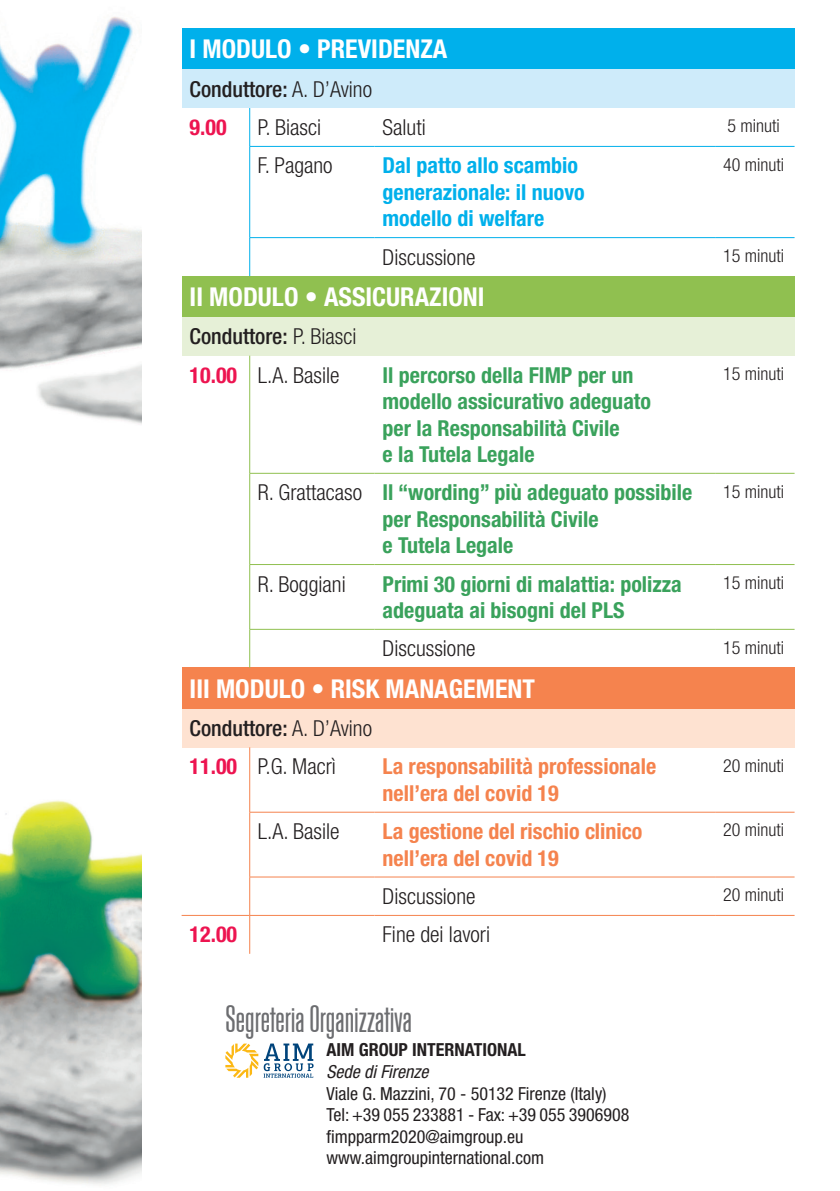
<style>
.page{position:relative;width:840px;height:1191px;background:#fff}
.page>*{position:absolute;margin:0;border:0;box-sizing:border-box;transform-origin:0 0}
.t1{font:40px "Block Gothic RR Light Extra Cond";color:#6c6d70}
.t2{font:700 condensed 26px "Helvetica Neue LT Std";color:#fff}
.t3{font:700 condensed 22px/26.4px "Helvetica Neue LT Std";color:#3aa25c}
.t4{font:300 condensed 22px/38.4px "Helvetica Neue LT Std";color:#231f20}
.t5{font:700 condensed 22px/26.4px "Helvetica Neue LT Std";color:#f5834e}
.t6{font:700 condensed 22px/26.4px "Helvetica Neue LT Std";color:#00b0eb}
.t7{font:500 condensed 22px/38.4px "Helvetica Neue LT Std";color:#231f20}
.t8{font:700 condensed 22px "Helvetica Neue LT Std";color:#ed1450}
.t9{font:condensed 18px/21.6px "Helvetica Neue LT Std";color:#231f20}
.t10{font:300 condensed 18px "Helvetica Neue LT Std";color:#231f20}
.t11{font:700 condensed 18px "Helvetica Neue LT Std";color:#231f20}
.t12{font:italic condensed 18px "Helvetica Neue LT Std";color:#231f20}
.s1{font-weight:300}
.s2{font-weight:700;color:#ed1450}
.s3{font-weight:500}
.s4{font-weight:300;color:#231f20}
</style>
<div class="page">
<div style="left:181px;top:28px;width:613px;height:42px;background:#00b0eb"></div>
<div style="left:181px;top:70px;width:613px;height:38px;background:#ceebfa"></div>
<div style="left:181px;top:276px;width:613px;height:41px;background:#90c050"></div>
<div style="left:181px;top:317px;width:613px;height:39px;background:#e6f0d7"></div>
<div style="left:181px;top:667px;width:613px;height:42px;background:#f5834e"></div>
<div style="left:181px;top:709px;width:613px;height:38px;background:#fee2d1"></div>
<hr style="left:249px;top:146px;width:125px;height:1px;background:#00b0eb">
<hr style="left:374px;top:146px;width:340px;height:1px;background:#00b0eb">
<hr style="left:714px;top:146px;width:80px;height:1px;background:#00b0eb">
<hr style="left:249px;top:237px;width:125px;height:1px;background:#00b0eb">
<hr style="left:374px;top:237px;width:340px;height:1px;background:#00b0eb">
<hr style="left:714px;top:237px;width:80px;height:1px;background:#00b0eb">
<hr style="left:249px;top:473px;width:125px;height:1px;background:#90c050">
<hr style="left:374px;top:473px;width:340px;height:1px;background:#90c050">
<hr style="left:714px;top:473px;width:80px;height:1px;background:#90c050">
<hr style="left:249px;top:564px;width:125px;height:1px;background:#90c050">
<hr style="left:374px;top:564px;width:340px;height:1px;background:#90c050">
<hr style="left:714px;top:564px;width:80px;height:1px;background:#90c050">
<hr style="left:249px;top:629px;width:125px;height:1px;background:#90c050">
<hr style="left:374px;top:629px;width:340px;height:1px;background:#90c050">
<hr style="left:714px;top:629px;width:80px;height:1px;background:#90c050">
<hr style="left:249px;top:108px;width:1px;height:38px;background:#00b0eb">
<hr style="left:249px;top:147px;width:1px;height:90px;background:#00b0eb">
<hr style="left:249px;top:238px;width:1px;height:38px;background:#00b0eb">
<hr style="left:249px;top:356px;width:1px;height:117px;background:#90c050">
<hr style="left:249px;top:473px;width:1px;height:91px;background:#90c050">
<hr style="left:249px;top:565px;width:1px;height:64px;background:#90c050">
<hr style="left:249px;top:629px;width:1px;height:38px;background:#90c050">
<hr style="left:249px;top:747px;width:1px;height:65px;background:#f5834e">
<hr style="left:249px;top:812px;width:1px;height:64px;background:#f5834e">
<hr style="left:249px;top:877px;width:1px;height:38px;background:#f5834e">
<hr style="left:249px;top:915px;width:1px;height:38px;background:#f5834e">
<hr style="left:249px;top:812px;width:125px;height:1px;background:#f5834e">
<hr style="left:374px;top:812px;width:340px;height:1px;background:#f5834e">
<hr style="left:714px;top:812px;width:80px;height:1px;background:#f5834e">
<hr style="left:249px;top:876px;width:125px;height:1px;background:#f5834e">
<hr style="left:374px;top:876px;width:340px;height:1px;background:#f5834e">
<hr style="left:714px;top:876px;width:80px;height:1px;background:#f5834e">
<hr style="left:249px;top:915px;width:125px;height:1px;background:#f5834e">
<hr style="left:374px;top:915px;width:340px;height:1px;background:#f5834e">
<hr style="left:714px;top:915px;width:80px;height:1px;background:#f5834e">
<hr style="left:181px;top:915px;width:68px;height:1px;background:#f5834e">
<img style="left:0;top:17px;width:142px;height:1168px">
<svg style="left:225px;top:1043px;width:88px;height:34px"></svg>
<p class="t2" style="left:189px;top:33px;width:259px">I MODULO • PREVIDENZA</p>
<p class="t7" style="left:189px;top:69px;width:184px">Conduttore: <span class="s1">A. D’Avino<br></span><span class="s2">9.00</span></p>
<p class="t4" style="left:257px;top:108px;width:65px">P. Biasci</p>
<p class="t4" style="left:382px;top:108px;width:45px">Saluti</p>
<p class="t10" style="left:727px;top:115px;width:54px">5 minuti</p>
<p class="t4" style="left:257px;top:146px;width:76px">F. Pagano</p>
<p class="t6" style="left:382px;top:152px;width:204px">Dal patto allo scambio generazionale: il nuovo modello di welfare</p>
<p class="t10" style="left:722px;top:154px;width:62px">40 minuti</p>
<p class="t4" style="left:382px;top:237px;width:94px">Discussione</p>
<p class="t10" style="left:722px;top:245px;width:62px">15 minuti</p>
<p class="t2" style="left:189px;top:281px;width:296px">II MODULO • ASSICURAZIONI</p>
<p class="t4" style="left:189px;top:317px;width:168px"><span class="s3">Conduttore:</span> P. Biasci<br><span class="s2">10.00</span> L.A. Basile</p>
<p class="t3" style="left:382px;top:361px;width:270px">Il percorso della FIMP per un modello assicurativo adeguato per la Responsabilità Civile<br>e la Tutela Legale</p>
<p class="t10" style="left:722px;top:363px;width:62px">15 minuti</p>
<p class="t3" style="left:382px;top:479px;width:311px;text-indent:-125px"><span class="s4">R. Grattacaso</span> Il “wording” più adeguato possibile per Responsabilità Civile<br>e Tutela Legale</p>
<p class="t10" style="left:722px;top:481px;width:62px">15 minuti</p>
<p class="t4" style="left:257px;top:564px;width:89px">R. Boggiani</p>
<p class="t3" style="left:382px;top:570px;width:300px">Primi 30 giorni di malattia: polizza adeguata ai bisogni del PLS</p>
<p class="t10" style="left:722px;top:572px;width:62px">15 minuti</p>
<p class="t4" style="left:382px;top:629px;width:94px">Discussione</p>
<p class="t10" style="left:722px;top:637px;width:62px">15 minuti</p>
<p class="t2" style="left:189px;top:672px;width:346px">III MODULO • RISK MANAGEMENT</p>
<p class="t4" style="left:189px;top:709px;width:184px"><span class="s3">Conduttore:</span> A. D’Avino<br><span class="s2">11.00</span> P.G. Macrì</p>
<p class="t5" style="left:382px;top:753px;width:275px">La responsabilità professionale nell’era del covid 19</p>
<p class="t10" style="left:722px;top:755px;width:62px">20 minuti</p>
<p class="t4" style="left:257px;top:812px;width:83px">L.A. Basile</p>
<p class="t5" style="left:382px;top:818px;width:261px">La gestione del rischio clinico nell’era del covid 19</p>
<p class="t10" style="left:722px;top:819px;width:62px">20 minuti</p>
<p class="t4" style="left:382px;top:877px;width:94px">Discussione</p>
<p class="t10" style="left:722px;top:884px;width:62px">20 minuti</p>
<p class="t8" style="left:189px;top:921px;width:49px">12.00</p>
<p class="t4" style="left:382px;top:915px;width:109px">Fine dei lavori</p>
<h1 class="t1" style="left:225px;top:998px;width:188px">Segreteria Organizzativa</h1>
<p class="t11" style="left:326px;top:1039px;width:201px">AIM GROUP INTERNATIONAL</p>
<p class="t12" style="left:326px;top:1061px;width:103px">Sede di Firenze</p>
<p class="t9" style="left:326px;top:1082px;width:304px">Viale G. Mazzini, 70 - 50132 Firenze (Italy)<br>Tel: +39 055 233881 - Fax: +39 055 3906908 fimpparm2020@aimgroup.eu www.aimgroupinternational.com</p>
</div>
